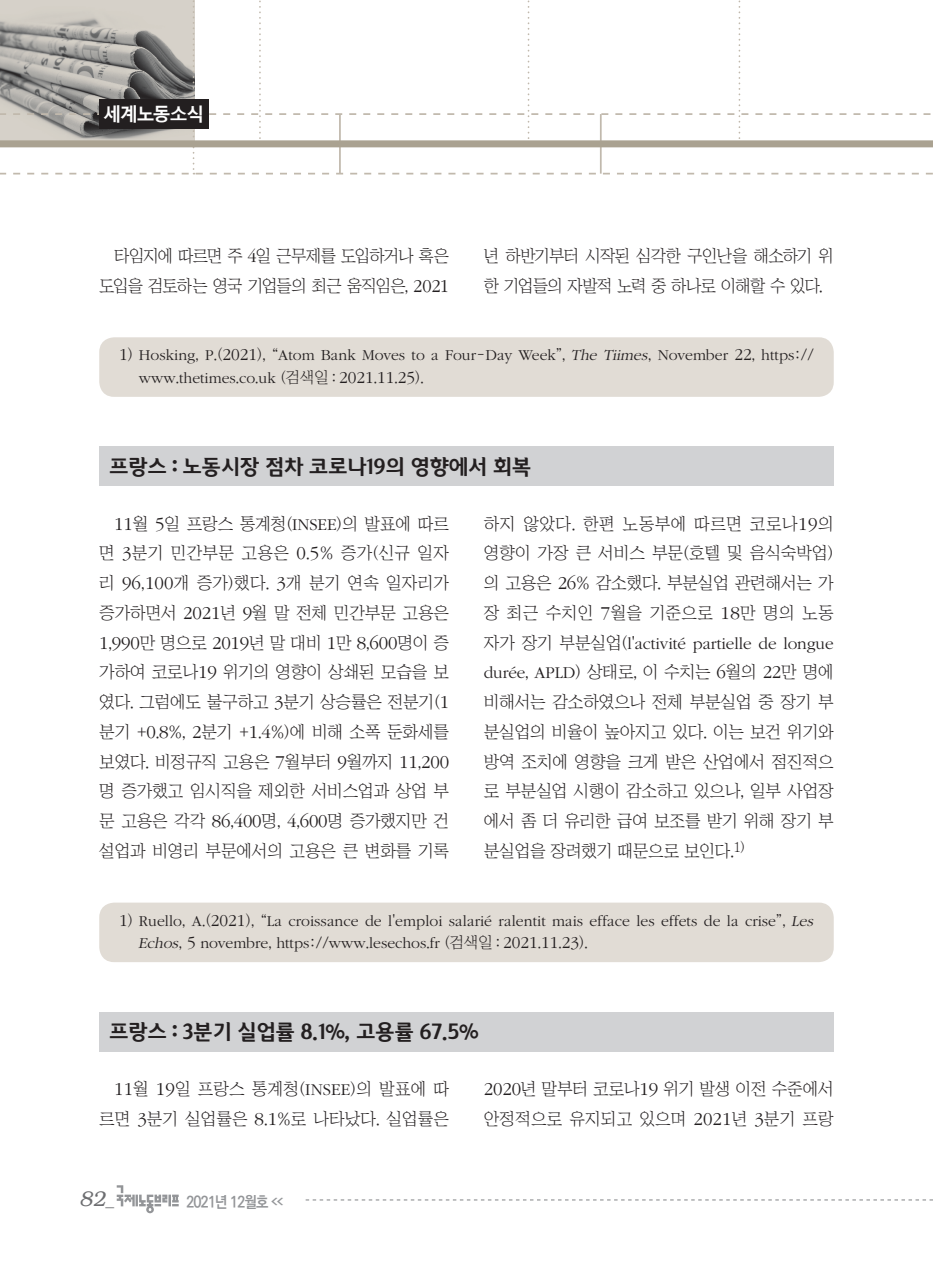
<style>
.page{position:relative;width:933px;height:1275px;background:#fff}
.page>*{position:absolute;margin:0;border:0;box-sizing:border-box;transform-origin:0 0}
.노사정__제목{font:700 21px "Auction Gothic";letter-spacing:-.02em;color:#231f20}
.t1{font:italic 300 21px "Bookman";color:#6c6d70}
.t2{font:700 18.38px "Malgun Gothic";letter-spacing:-.09em;color:#fff}
.노사정__본문{font:17.15px/29.8px "Chosunilbo NM";letter-spacing:-.01em;color:#231f20;text-align:justify}
.노사정__본문-2{font:17.15px/29.8px "Chosunilbo NM";letter-spacing:-.045em;color:#231f20;text-align:right}
.노사정__본문-3{font:17.15px/29.8px "Chosunilbo NM";letter-spacing:-.04em;color:#231f20}
.각주{font:300 15.75px/22.8px "ITC Garamond Std";color:#231f20}
.t3{font:700 15.75px "Ko Pub Dotum";letter-spacing:-.055em;color:#939598;scale:.9 1}
.s1{font-family:"ITC Garamond Std";font-weight:300;font-size:18.9px}
.s2{font-size:17.32px}
.s3{font-family:"Chosunilbo NM";font-weight:400}
.s4{font-style:italic}
.s5{font-family:"ITC Garamond Std";font-weight:300}
.s6{font-family:"Helvetica";font-weight:400;font-style:normal;font-size:17.5px}
.s7{font-size:7.88px}
</style>
<div class="page">
<svg style="left:306px;top:1199px;width:627px;height:1px"></svg>
<svg style="left:0;top:0;width:933px;height:174px"></svg>
<div style="left:0;top:140px;width:933px;height:7px;background:#aaa291"></div>
<svg style="left:117px;top:1185px;width:62px;height:28px"></svg>
<div style="left:99px;top:99px;width:109px;height:30px;background:#231f20"></div>
<div style="left:99px;top:446px;width:734px;height:40px;background:#d1d2d4"></div>
<div style="left:99px;top:337px;width:734px;height:60px;background:#e1dcd5;border-radius:15px"></div>
<div style="left:99px;top:903px;width:734px;height:59px;background:#e1dcd5;border-radius:15px"></div>
<div style="left:99px;top:1012px;width:734px;height:39px;background:#d1d2d4"></div>
<p class="t2" style="left:103px;top:104px;width:103px">세계노동소식</p>
<p class="노사정__본문-2" style="left:99px;top:241px;width:351px">타임지에 따르면 주 <span class="s1">4</span>일 근무제를 도입하거나 혹은 도입을 검토하는 영국 기업들의 최근 움직임은, <span class="s1">2021</span></p>
<p class="노사정__본문-3" style="left:484px;top:241px;width:351px">년 하반기부터 시작된 심각한 구인난을 해소하기 위 한 기업들의 자발적 노력 중 하나로 이해할 수 있다.</p>
<p class="각주" style="left:139px;top:344px;width:676px;text-indent:-20px"><span class="s2">1</span><span class="s3">)</span> Hosking<span class="s3">,</span> P<span class="s3">.(</span><span class="s2">2021</span><span class="s3">), “</span>Atom Bank Moves to a Four<span class="s3">-</span>Day Week<span class="s3">”,</span> <span class="s4">The Tiimes</span><span class="s3">,</span> November <span class="s2">22</span><span class="s3">,</span> https<span class="s3">:// </span>www<span class="s3">.</span>thetimes<span class="s3">.</span>co<span class="s3">.</span>uk <span class="s3">(검색일 :</span> <span class="s2">2021</span><span class="s3">.</span><span class="s2">11</span><span class="s3">.</span><span class="s2">25</span><span class="s3">).</span></p>
<p class="노사정__제목" style="left:109px;top:456px;width:424px">프랑스 : 노동시장 점차 코로나19의 영향에서 회복</p>
<p class="노사정__본문" style="left:99px;top:508px;width:351px;text-indent:15px"><span class="s1">11</span>월 <span class="s1">5</span>일 프랑스 통계청(<span class="s5">INSEE</span>)의 발표에 따르 면 <span class="s1">3</span>분기 민간부문 고용은 <span class="s1">0</span>.<span class="s1">5</span>% 증가(신규 일자 리 <span class="s1">96</span>,<span class="s1">100</span>개 증가)했다. <span class="s1">3</span>개 분기 연속 일자리가 증가하면서 <span class="s1">2021</span>년 <span class="s1">9</span>월 말 전체 민간부문 고용은 <span class="s1">1</span>,<span class="s1">990</span>만 명으로 <span class="s1">2019</span>년 말 대비 <span class="s1">1</span>만 <span class="s1">8</span>,<span class="s1">600</span>명이 증 가하여 코로나<span class="s1">19</span> 위기의 영향이 상쇄된 모습을 보 였다. 그럼에도 불구하고 <span class="s1">3</span>분기 상승률은 전분기(<span class="s1">1 </span>분기 +<span class="s1">0</span>.<span class="s1">8</span>%, <span class="s1">2</span>분기 +<span class="s1">1</span>.<span class="s1">4</span>%)에 비해 소폭 둔화세를 보였다. 비정규직 고용은 <span class="s1">7</span>월부터 <span class="s1">9</span>월까지 <span class="s1">11</span>,<span class="s1">200 </span>명 증가했고 임시직을 제외한 서비스업과 상업 부 문 고용은 각각 <span class="s1">86</span>,<span class="s1">400</span>명, <span class="s1">4</span>,<span class="s1">600</span>명 증가했지만 건 설업과 비영리 부문에서의 고용은 큰 변화를 기록</p>
<p class="노사정__본문" style="left:484px;top:508px;width:351px">하지 않았다. 한편 노동부에 따르면 코로나<span class="s1">19</span>의 영향이 가장 큰 서비스 부문(호텔 및 음식숙박업) 의 고용은 <span class="s1">26</span>% 감소했다. 부분실업 관련해서는 가 장 최근 수치인 <span class="s1">7</span>월을 기준으로 <span class="s1">18</span>만 명의 노동 자가 장기 부분실업(<span class="s5">l</span>'<span class="s5">activité partielle de longue durée</span>, <span class="s5">APLD</span>) 상태로, 이 수치는 <span class="s1">6</span>월의 <span class="s1">22</span>만 명에 비해서는 감소하였으나 전체 부분실업 중 장기 부 분실업의 비율이 높아지고 있다. 이는 보건 위기와 방역 조치에 영향을 크게 받은 산업에서 점진적으 로 부분실업 시행이 감소하고 있으나, 일부 사업장 에서 좀 더 유리한 급여 보조를 받기 위해 장기 부 분실업을 장려했기 때문으로 보인다.<sup>1)</sup></p>
<p class="각주" style="left:138px;top:910px;width:679px;text-indent:-19px"><span class="s2">1</span><span class="s3">)</span> Ruello<span class="s3">,</span> A<span class="s3">.(</span><span class="s2">2021</span><span class="s3">), “</span>La croissance de l<span class="s3">'</span>emploi salarié ralentit mais efface les effets de la crise<span class="s3">”,</span> <span class="s4">Les<br>Echos</span><span class="s3">,</span> <span class="s2">5</span> novembre<span class="s3">,</span> https<span class="s3">://</span>www<span class="s3">.</span>lesechos<span class="s3">.</span>fr <span class="s3">(검색일 :</span> <span class="s2">2021</span><span class="s3">.</span><span class="s2">11</span><span class="s3">.</span><span class="s2">23</span><span class="s3">).</span></p>
<p class="노사정__제목" style="left:109px;top:1021px;width:371px">프랑스 : 3분기 실업률 8.1%, 고용률 67.5%</p>
<p class="노사정__본문" style="left:99px;top:1074px;width:351px;text-align:right"><span class="s1">11</span>월 <span class="s1">19</span>일 프랑스 통계청(<span class="s5">INSEE</span>)의 발표에 따 르면 <span class="s1">3</span>분기 실업률은 <span class="s1">8</span>.<span class="s1">1</span>%로 나타났다. 실업률은</p>
<p class="노사정__본문" style="left:484px;top:1074px;width:351px"><span class="s1">2020</span>년 말부터 코로나<span class="s1">19</span> 위기 발생 이전 수준에서 안정적으로 유지되고 있으며 <span class="s1">2021</span>년 <span class="s1">3</span>분기 프랑</p>
<p class="t1" style="left:79px;top:1187px;width:36px">82<span class="s6">_</span></p>
<p class="t3" style="left:186px;top:1194px;width:109px">2021년 12월호 <span class="s7">&lt;&lt;</span></p>
</div>
